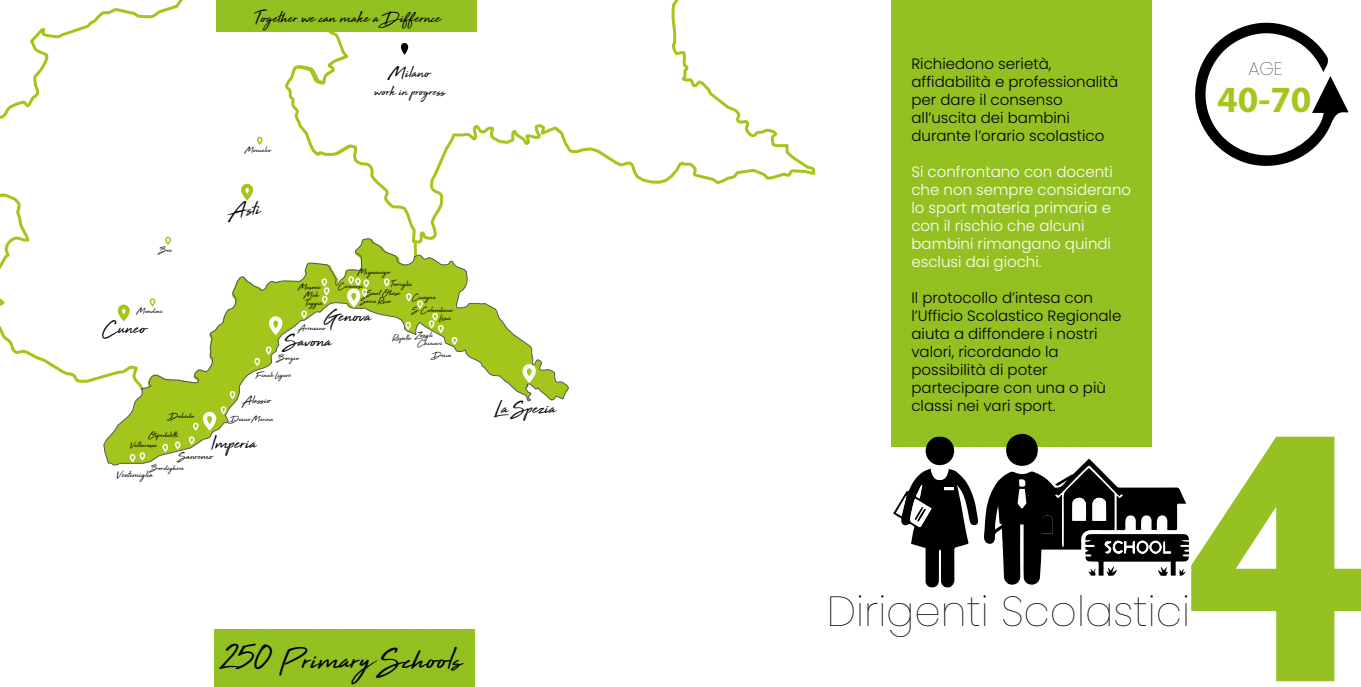
<style>
.page{position:relative;width:1361px;height:687px;background:#fff}
.page>*{position:absolute;margin:0;border:0;box-sizing:border-box;transform-origin:0 0}
.t1{font:800 condensed 375px "Abadi";color:#95c123}
.t2{font:100 42px "Poppins";color:#000}
.t3{font:700 37.05px "Myriad Pro";color:#a3c71c}
.t4{font:34.5px "High Tide";color:#000}
.t5{font:21px "High Tide";color:#000}
.t6{font:100 18.3px "Poppins";color:#000}
.t7{font:18px "High Tide";color:#000}
.t8{font:300 15px/18px "Poppins";color:#000}
.t9{font:300 15px/18px "Poppins";color:#fff}
.t10{font:15px "High Tide";color:#000}
.t11{font:12px "High Tide";color:#000}
.t12{font:10.5px "High Tide";color:#000}
.t13{font:9px/18.6px "High Tide";color:#000}
</style>
<div class="page">
<div style="left:215px;top:630px;width:259px;height:57px;background:#93c121"></div>
<svg style="left:0;top:0;width:217px;height:383px"></svg>
<div style="left:891px;top:0;width:260px;height:446px;background:#93c121"></div>
<svg style="left:1195px;top:22px;width:153px;height:144px"></svg>
<svg style="left:893px;top:434px;width:296px;height:154px"></svg>
<div style="left:1151px;top:543px;width:8px;height:8px;background:#000;border-radius:50%"></div>
<div style="left:1138px;top:543px;width:8px;height:8px;background:#000;border-radius:50%"></div>
<svg style="left:103px;top:238px;width:466px;height:227px"></svg>
<svg style="left:284px;top:0;width:532px;height:245px"></svg>
<svg style="left:386px;top:32px;width:35px;height:40px"></svg>
<svg style="left:300px;top:309px;width:8px;height:11px"></svg>
<svg style="left:253px;top:345px;width:19px;height:22px"></svg>
<svg style="left:128px;top:451px;width:18px;height:12px"></svg>
<svg style="left:382px;top:277px;width:8px;height:11px"></svg>
<svg style="left:320px;top:277px;width:10px;height:28px"></svg>
<svg style="left:161px;top:440px;width:20px;height:13px"></svg>
<div style="left:217px;top:0;width:259px;height:32px;background:#93c121"></div>
<svg style="left:148px;top:297px;width:8px;height:10px"></svg>
<svg style="left:164px;top:235px;width:8px;height:11px"></svg>
<svg style="left:256px;top:136px;width:7px;height:9px"></svg>
<svg style="left:114px;top:301px;width:18px;height:23px"></svg>
<svg style="left:241px;top:183px;width:13px;height:18px"></svg>
<svg style="left:187px;top:389px;width:49px;height:57px"></svg>
<svg style="left:265px;top:312px;width:20px;height:26px"></svg>
<svg style="left:343px;top:275px;width:27px;height:35px"></svg>
<svg style="left:404px;top:292px;width:54px;height:54px"></svg>
<svg style="left:519px;top:360px;width:20px;height:26px"></svg>
<p class="t7" style="left:254px;top:6px;width:188px">Together we can make a Differnce</p>
<p class="t13" style="left:159px;top:240px;width:15px">Bra</p>
<p class="t13" style="left:137px;top:301px;width:27px">Mondovi</p>
<h3 class="t5" style="left:102px;top:313px;width:45px">Cuneo</h3>
<p class="t13" style="left:245px;top:139px;width:27px">Moncalvo</p>
<h3 class="t5" style="left:229px;top:194px;width:33px">Asti</h3>
<p class="t7" style="left:389px;top:61px;width:42px">Milano</p>
<p class="t10" style="left:374px;top:81px;width:72px">work in progress</p>
<p class="t13" style="left:358px;top:262px;width:33px">Mignanego</p>
<p class="t13" style="left:390px;top:273px;width:23px">Torriglia</p>
<p class="t13" style="left:338px;top:275px;width:26px">Ceranesi</p>
<p class="t13" style="left:299px;top:276px;width:23px">Masone</p>
<p class="t13" style="left:367px;top:282px;width:35px">Sant Olcese</p>
<p class="t13" style="left:305px;top:285px;width:16px">Mele</p>
<p class="t13" style="left:412px;top:286px;width:25px">Cicagna</p>
<p class="t13" style="left:361px;top:290px;width:31px">Serra Rico</p>
<p class="t13" style="left:305px;top:293px;width:19px">Taggia</p>
<p class="t13" style="left:412px;top:299px;width:42px">S. Colombano</p>
<h3 class="t5" style="left:324px;top:301px;width:48px">Genova</h3>
<p class="t13" style="left:440px;top:308px;width:13px">Leivi</p>
<p class="t13" style="left:298px;top:318px;width:29px">Arenzano</p>
<p class="t13" style="left:416px;top:324px;width:18px">Zoagli</p>
<h3 class="t5" style="left:284px;top:327px;width:49px">Savona</h3>
<p class="t13" style="left:392px;top:327px;width:20px">Rapallo</p>
<p class="t13" style="left:417px;top:332px;width:26px">Chiavari</p>
<p class="t13" style="left:433px;top:344px;width:20px">Deiva</p>
<p class="t13" style="left:277px;top:348px;width:23px">Borgio</p>
<p class="t13" style="left:256px;top:364px;width:36px">Finale Ligure</p>
<p class="t11" style="left:242px;top:392px;width:30px">Alassio</p>
<p class="t13" style="left:148px;top:406px;width:47px;text-indent:21px">Dolcedo<br>Ospedaletti</p>
<p class="t13" style="left:230px;top:408px;width:44px">Diano Marina</p>
<h3 class="t5" style="left:212px;top:428px;width:46px">Imperia</h3>
<p class="t13" style="left:131px;top:434px;width:28px">Vallecrosia</p>
<p class="t11" style="left:179px;top:448px;width:35px">Sanremo</p>
<p class="t13" style="left:150px;top:457px;width:35px">Bordighera</p>
<p class="t12" style="left:117px;top:467px;width:37px">Ventimiglia</p>
<h3 class="t5" style="left:496px;top:393px;width:61px">La Spezia</h3>
<h3 class="t4" style="left:223px;top:636px;width:240px">250 Primary Schools</h3>
<p class="t8" style="left:911px;top:55px;width:208px">Richiedono serietà, affidabilità e professionalità per dare il consenso all’uscita dei bambini durante l’orario scolastico</p>
<p class="t9" style="left:911px;top:163px;width:221px">Si confrontano con docenti che non sempre considerano lo sport materia primaria e con il rischio che alcuni bambini rimangano quindi esclusi dai giochi.</p>
<p class="t8" style="left:911px;top:289px;width:211px">Il protocollo d’intesa con l’Ufficio Scolastico Regionale aiuta a diffondere i nostri valori, ricordando la possibilità di poter partecipare con una o più classi nei vari sport.</p>
<p class="t6" style="left:1248px;top:58px;width:36px">AGE</p>
<h3 class="t3" style="left:1217px;top:76px;width:96px">40-70</h3>
<h1 class="t1" style="left:1180px;top:339px;width:193px">4</h1>
<h2 class="t2" style="left:826px;top:587px;width:365px">Dirigenti Scolastici</h2>
</div>
